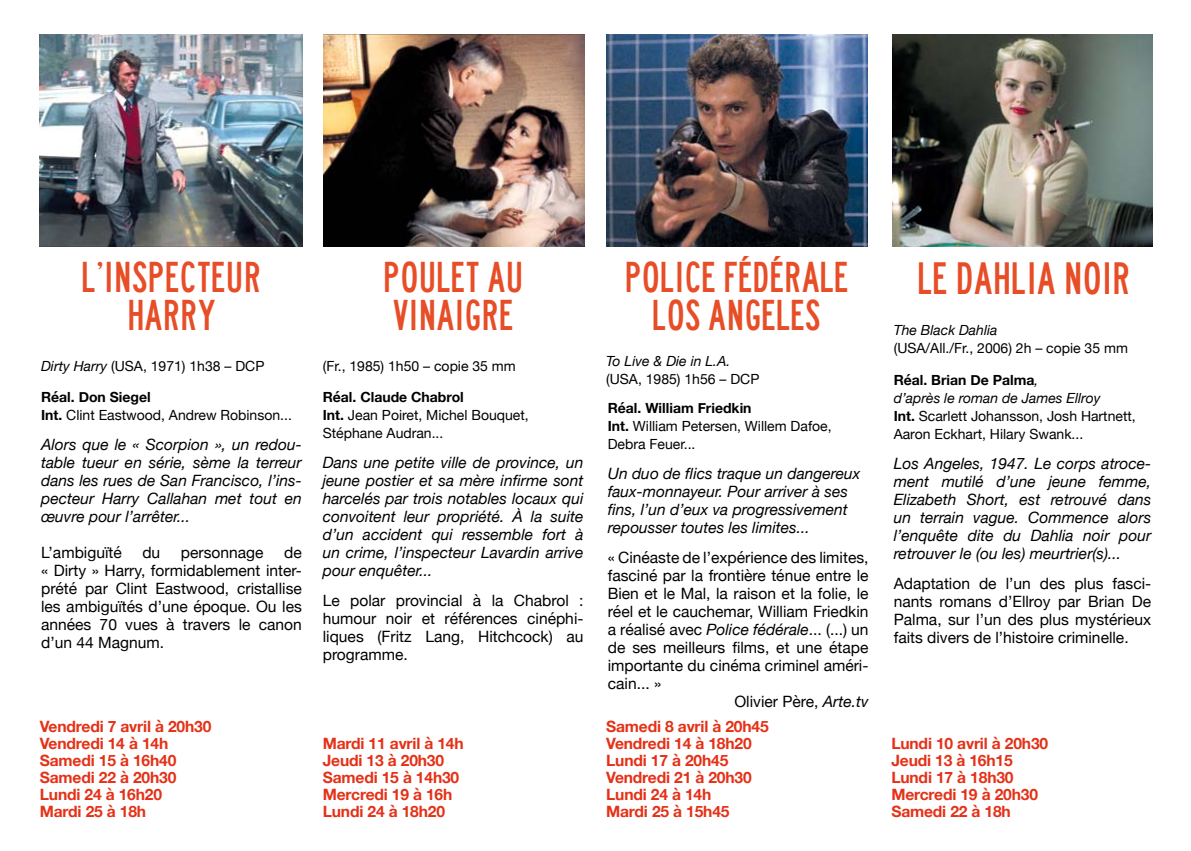
<style>
.page{position:relative;width:1191px;height:851px;background:#fff}
.page>*{position:absolute;margin:0;border:0;box-sizing:border-box;transform-origin:0 0}
.t1{font:42px "lanea";letter-spacing:-.005em;color:#e74d27}
.t2{font:40px/38px "lanea";letter-spacing:-.005em;color:#e74d27;text-align:center}
.t3{font:italic 15.6px/18px "Helvetica Neue";color:#000;text-align:justify}
.t4{font:15.6px/18px "Helvetica Neue";color:#000;text-align:justify}
.t5{font:700 15.6px/17px "Helvetica Neue";letter-spacing:-.01em;color:#e43117}
.t6{font:14px/18px "Helvetica Neue";color:#000}
.t7{font:italic 14px "Helvetica Neue";color:#000}
.s1{font-style:italic}
.s2{font-weight:700}
</style>
<div class="page">
<img style="left:324px;top:34px;width:260px;height:213px">
<img style="left:40px;top:34px;width:262px;height:213px">
<img style="left:606px;top:34px;width:261px;height:213px">
<img style="left:892px;top:34px;width:260px;height:213px">
<h2 class="t2" style="left:82px;top:259px;width:181px">L’INSPECTEUR<br>HARRY</h2>
<h2 class="t2" style="left:383px;top:259px;width:142px;text-align:left">POULET AU<br>VINAIGRE</h2>
<h2 class="t2" style="left:624px;top:259px;width:226px">POLICE FÉDÉRALE<br>LOS ANGELES</h2>
<p class="t6" style="left:41px;top:358px;width:225px"><span class="s1">Dirty Harry</span> (USA, 1971) 1h38 – DCP</p>
<p class="t6" style="left:323px;top:358px;width:195px">(Fr., 1985) 1h50 – copie 35 mm</p>
<p class="t7" style="left:606px;top:351px;width:126px">To Live &amp; Die in L.A.</p>
<p class="t6" style="left:606px;top:371px;width:155px">(USA, 1985) 1h56 – DCP</p>
<p class="t6" style="left:41px;top:389px;width:252px"><span class="s2">Réal. Don Siegel<br>Int.</span> Clint Eastwood, Andrew Robinson...</p>
<p class="t3" style="left:41px;top:436px;width:262px">Alors que le « Scorpion », un redou&shy;table tueur en série, sème la terreur dans les rues de San Francisco, l’ins&shy;pecteur Harry Callahan met tout en œuvre pour l’arrêter...</p>
<p class="t4" style="left:41px;top:544px;width:82px">L’ambiguïté</p>
<p class="t4" style="left:142px;top:544px;width:19px">du</p>
<p class="t4" style="left:181px;top:544px;width:84px">personnage</p>
<p class="t6" style="left:323px;top:389px;width:207px"><span class="s2">Réal. Claude Chabrol<br>Int.</span> Jean Poiret, Michel Bouquet,<br>Stéphane Audran...</p>
<p class="t3" style="left:323px;top:454px;width:262px">Dans une petite ville de province, un jeune postier et sa mère infirme sont harcelés par trois notables locaux qui convoitent leur propriété. À la suite d’un accident qui ressemble fort à un crime, l’inspecteur Lavardin arrive pour enquêter...</p>
<p class="t4" style="left:323px;top:592px;width:262px">Le polar provincial à la Chabrol : humour noir et références cinéphi&shy;liques (Fritz Lang, Hitchcock) au programme.</p>
<p class="t6" style="left:608px;top:399px;width:225px"><span class="s2">Réal. William Friedkin<br>Int.</span> William Petersen, Willem Dafoe,<br>Debra Feuer...</p>
<p class="t3" style="left:608px;top:465px;width:254px;text-align:left">Un duo de flics traque un dangereux faux-monnayeur. Pour arriver à ses fins, l’un d’eux va progressivement repousser toutes les limites...</p>
<p class="t4" style="left:608px;top:549px;width:262px">« Cinéaste de l’expérience des limites,</p>
<p class="t4" style="left:608px;top:567px;width:262px">fasciné par la frontière ténue entre le</p>
<p class="t4" style="left:608px;top:585px;width:262px">Bien et le Mal, la raison et la folie, le</p>
<p class="t4" style="left:608px;top:603px;width:262px">réel et le cauchemar, William Friedkin</p>
<p class="t4" style="left:608px;top:621px;width:262px">a réalisé avec <span class="s1">Police fédérale</span>... (...) un</p>
<p class="t4" style="left:608px;top:639px;width:262px">de ses meilleurs films, et une étape</p>
<p class="t4" style="left:608px;top:657px;width:262px">importante du cinéma criminel améri-</p>
<p class="t4" style="left:608px;top:675px;width:55px">cain... »</p>
<p class="t4" style="left:734px;top:693px;width:136px">Olivier Père, <span class="s1">Arte.tv</span></p>
<p class="t4" style="left:41px;top:544px;width:262px;text-indent:243px">de « Dirty » Harry, formidablement inter&shy;prété par Clint Eastwood, cristallise les ambiguïtés d’une époque. Ou les années 70 vues à travers le canon d’un 44 Magnum.</p>
<p class="t5" style="left:40px;top:718px;width:173px">Vendredi 7 avril à 20h30<br>Vendredi 14 à 14h<br>Samedi 15 à 16h40<br>Samedi 22 à 20h30<br>Lundi 24 à 16h20<br>Mardi 25 à 18h</p>
<p class="t5" style="left:606px;top:717px;width:164px">Samedi 8 avril à 20h45<br>Vendredi 14 à 18h20<br>Lundi 17 à 20h45<br>Vendredi 21 à 20h30<br>Lundi 24 à 14h<br>Mardi 25 à 15h45</p>
<p class="t5" style="left:323px;top:735px;width:142px">Mardi 11 avril à 14h<br>Jeudi 13 à 20h30<br>Samedi 15 à 14h30<br>Mercredi 19 à 16h<br>Lundi 24 à 18h20</p>
<h1 class="t1" style="left:917px;top:253px;width:215px">LE DAHLIA NOIR</h1>
<p class="t7" style="left:893px;top:320px;width:105px">The Black Dahlia</p>
<p class="t6" style="left:893px;top:339px;width:236px">(USA/All./Fr., 2006) 2h – copie 35 mm</p>
<p class="t6" style="left:893px;top:372px;width:243px"><span class="s2">Réal. Brian De Palma</span><span class="s1">,<br>d’après le roman de James Ellroy<br></span><span class="s2">Int.</span> Scarlett Johansson, Josh Hartnett,<br>Aaron Eckhart, Hilary Swank...</p>
<p class="t3" style="left:893px;top:455px;width:259px">Los Angeles, 1947. Le corps atroce&shy;ment mutilé d’une jeune femme, Elizabeth Short, est retrouvé dans un terrain vague. Commence alors l’enquête dite du Dahlia noir pour retrouver le (ou les) meurtrier(s)...</p>
<p class="t4" style="left:893px;top:575px;width:259px">Adaptation de l’un des plus fasci&shy;nants romans d’Ellroy par Brian De Palma, sur l’un des plus mystérieux faits divers de l’histoire criminelle.</p>
<p class="t5" style="left:891px;top:734px;width:158px">Lundi 10 avril à 20h30<br>Jeudi 13 à 16h15<br>Lundi 17 à 18h30<br>Mercredi 19 à 20h30<br>Samedi 22 à 18h</p>
</div>
